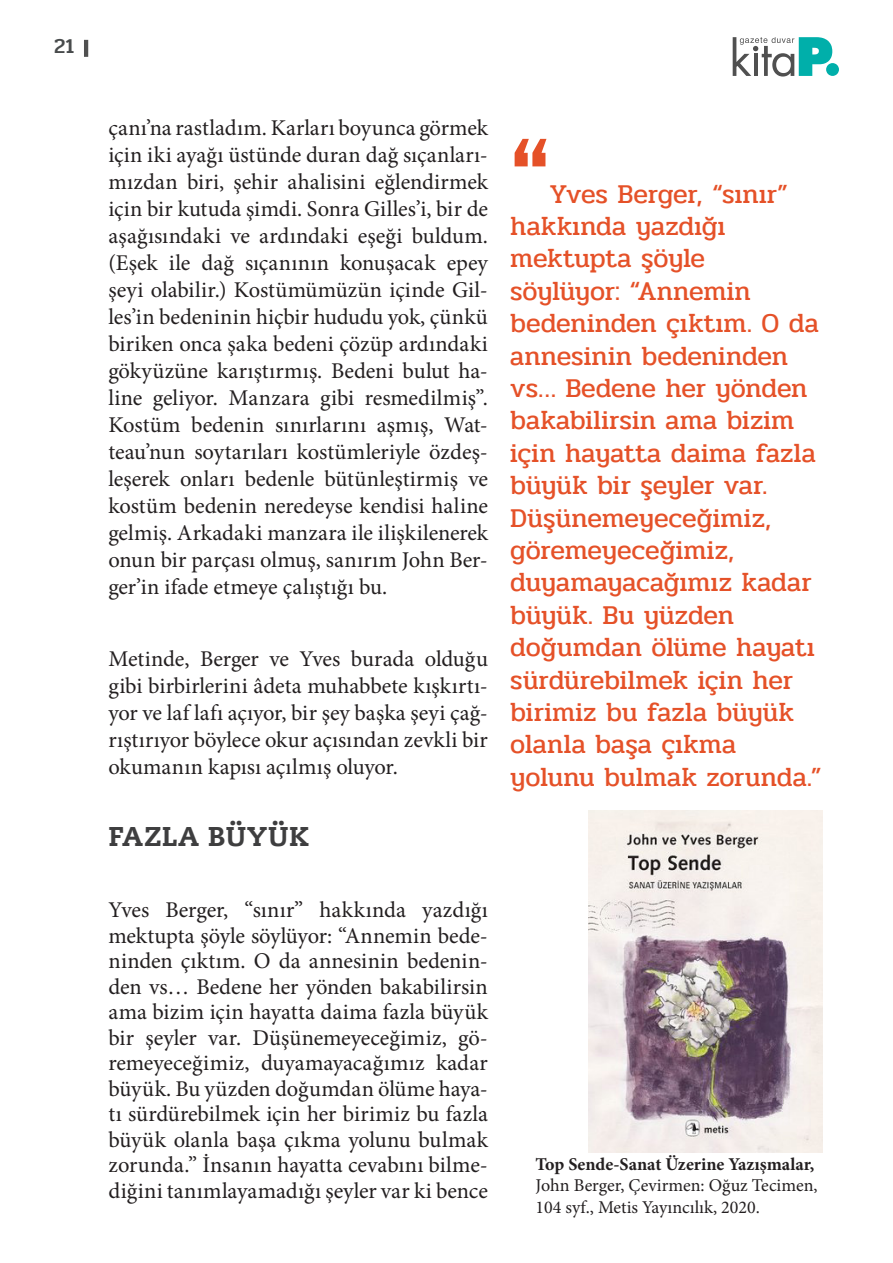
<style>
.page{position:relative;width:893px;height:1263px;background:#fff}
.page>*{position:absolute;margin:0;border:0;box-sizing:border-box;transform-origin:0 0}
.SPOT{font:90px "Akzidenz Grotesk BE Extracondense";color:#e55128}
.SPOT-2{font:27px/32.4px "Pridi";color:#e55128}
.METIN{font:700 27px "Caecilia LT Std Roman";letter-spacing:.025em;color:#3e3e3f}
.METIN-2{font:22.5px/27px "Minion Pro";letter-spacing:.005em;color:#231f20;text-align:justify}
.t1{font:500 21px "Pridi";color:#484b4c}
.t2{font:18px/21.6px "Minion Pro";color:#231f20}
.s1{font-weight:700}
</style>
<div class="page">
<svg style="left:733px;top:37px;width:99px;height:40px"></svg>
<div style="left:826px;top:63px;width:13px;height:13px;background:#00afaa;border-radius:50%"></div>
<hr style="left:84px;top:40px;width:4px;height:17px;background:#505050">
<img style="left:589px;top:810px;width:234px;height:342px">
<p class="t1" style="left:54px;top:31px;width:22px">21</p>
<p class="METIN-2" style="left:108px;top:115px;width:381px">çanı’na rastladım. Karları boyunca görmek için iki ayağı üstünde duran dağ sıçanları&shy;mızdan biri, şehir ahalisini eğlendirmek için bir kutuda şimdi. Sonra Gilles’i, bir de aşağısındaki ve ardındaki eşeği buldum. (Eşek ile dağ sıçanının konuşacak epey şeyi olabilir.) Kostümümüzün içinde Gil&shy;les’in bedeninin hiçbir hududu yok, çünkü biriken onca şaka bedeni çözüp ardındaki gökyüzüne karıştırmış. Bedeni bulut ha&shy;line geliyor. Manzara gibi resmedilmiş”.<br>Kostüm bedenin sınırlarını aşmış, Wat&shy;teau’nun soytarıları kostümleriyle özdeş&shy;leşerek onları bedenle bütünleştirmiş ve kostüm bedenin neredeyse kendisi haline gelmiş. Arkadaki manzara ile ilişkilenerek onun bir parçası olmuş, sanırım John Ber&shy;ger’in ifade etmeye çalıştığı bu.</p>
<p class="METIN-2" style="left:108px;top:645px;width:381px">Metinde, Berger ve Yves burada olduğu gibi birbirlerini âdeta muhabbete kışkırtı&shy;yor ve laf lafı açıyor, bir şey başka şeyi çağ&shy;rıştırıyor böylece okur açısından zevkli bir okumanın kapısı açılmış oluyor.</p>
<p class="METIN" style="left:108px;top:819px;width:202px">FAZLA BÜYÜK</p>
<p class="METIN-2" style="left:108px;top:897px;width:381px;line-height:25.5px">Yves Berger, “sınır” hakkında yazdığı mektupta şöyle söylüyor: “Annemin bede&shy;ninden çıktım. O da annesinin bedenin&shy;den vs… Bedene her yönden bakabilirsin ama bizim için hayatta daima fazla büyük bir şeyler var. Düşünemeyeceğimiz, gö&shy;remeyeceğimiz, duyamayacağımız kadar büyük. Bu yüzden doğumdan ölüme haya&shy;tı sürdürebilmek için her birimiz bu fazla büyük olanla başa çıkma yolunu bulmak zorunda.” İnsanın hayatta cevabını bilme&shy;diğini tanımlayamadığı şeyler var ki bence</p>
<p class="SPOT" style="left:510px;top:119px;width:41px">“</p>
<p class="SPOT-2" style="left:510px;top:178px;width:313px;text-indent:39px">Yves Berger, “sınır” hakkında yazdığı mektupta şöyle<br>söylüyor: “Annemin bedeninden çıktım. O da annesinin bedeninden vs… Bedene her yönden bakabilirsin ama bizim için hayatta daima fazla büyük bir şeyler var.<br>Düşünemeyeceğimiz, göremeyeceğimiz, duyamayacağımız kadar büyük. Bu yüzden doğumdan ölüme hayatı sürdürebilmek için her birimiz bu fazla büyük olanla başa çıkma yolunu bulmak zorunda.”</p>
<p class="t2" style="left:536px;top:1153px;width:284px"><span class="s1">Top Sende-Sanat Üzerine Yazışmalar,<br></span>John Berger, Çevirmen: Oğuz Tecimen,<br>104 syf., Metis Yayıncılık, 2020.</p>
</div>
